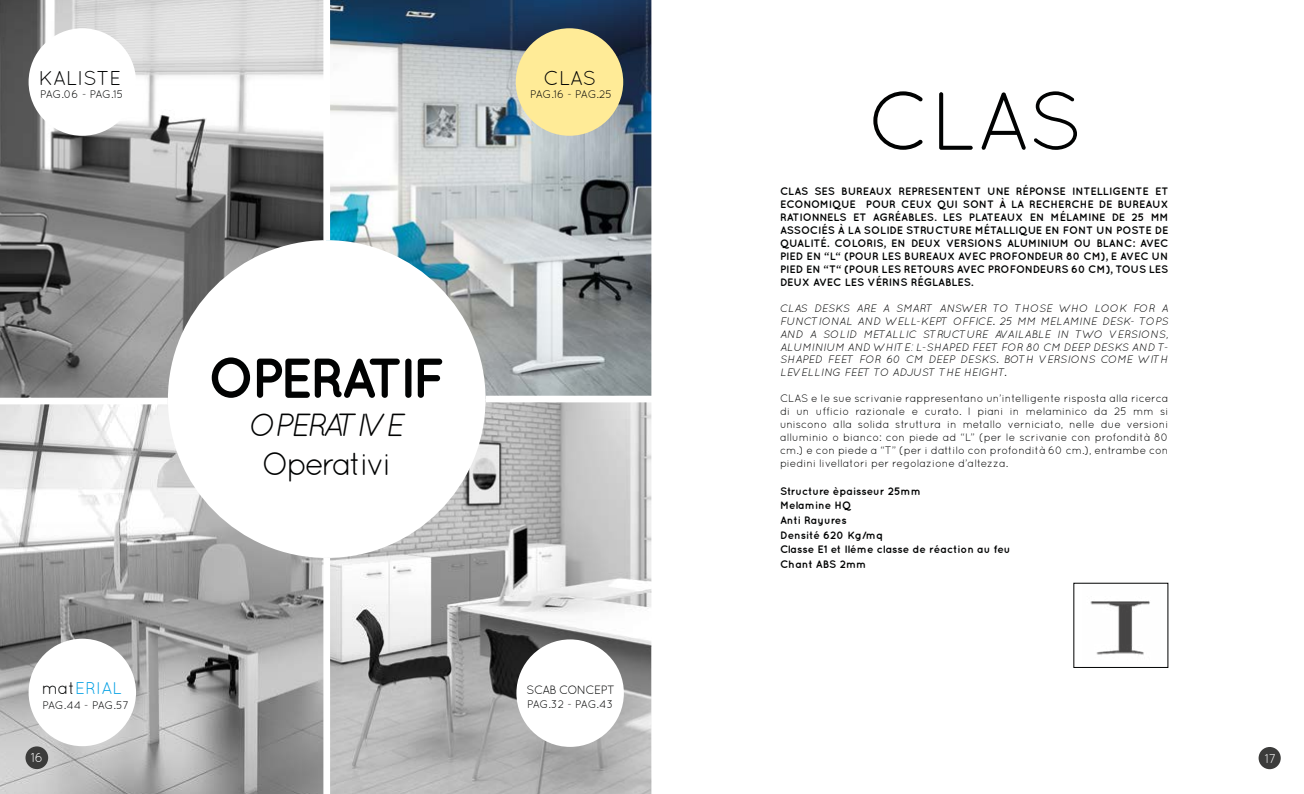
<style>
.page{position:relative;width:1304px;height:794px;background:#fff}
.page>*{position:absolute;margin:0;border:0;box-sizing:border-box;transform-origin:0 0}
.t1{font:82.2px "Quicksand";color:#010202}
.t2{font:700 56px "Quicksand";letter-spacing:-.075em;color:#010202}
.t3{font:italic 32px "Quicksand";letter-spacing:-.075em;color:#010202}
.t4{font:32px "Quicksand";letter-spacing:-.075em;color:#010202}
.t5{font:20px "Quicksand";color:#010202}
.t6{font:17px "Quicksand";color:#009fe3}
.t7{font:13px "Quicksand";color:#fff}
.t8{font:12.7px "Quicksand";color:#fff}
.t9{font:12px "Quicksand";letter-spacing:-.05em;color:#010202}
.t10{font:11px "Quicksand";letter-spacing:-.03em;color:#010202}
.t11{font:700 10.8px/12.9px "Quicksand";color:#010202;text-align:justify}
.t12{font:10.8px/12.9px "Quicksand";color:#010202;text-align:justify}
.t13{font:italic 10.8px/12.9px "Quicksand";color:#010202;text-align:justify}
.s1{color:#010202}
</style>
<div class="page">
<img style="left:0;top:0;width:323px;height:398px">
<img style="left:330px;top:402px;width:322px;height:392px">
<img style="left:330px;top:0;width:322px;height:396px">
<img style="left:0;top:404px;width:323px;height:390px">
<div style="left:25px;top:746px;width:23px;height:23px;background:#3c3c3b;border-radius:50%"></div>
<div style="left:516px;top:28px;width:107px;height:108px;background:#ffeb97;border-radius:50%"></div>
<div style="left:29px;top:28px;width:107px;height:108px;background:#fff;border-radius:50%"></div>
<div style="left:29px;top:638px;width:107px;height:108px;background:#fff;border-radius:50%"></div>
<div style="left:516px;top:639px;width:108px;height:108px;background:#fff;border-radius:50%"></div>
<div style="left:168px;top:240px;width:318px;height:318px;background:#fff;border-radius:50%"></div>
<div style="left:1259px;top:747px;width:22px;height:22px;background:#3c3c3b;border-radius:50%"></div>
<img style="left:1082px;top:582px;width:79px;height:86px">
<h3 class="t5" style="left:39px;top:67px;width:84px">KALISTE</h3>
<h3 class="t5" style="left:544px;top:66px;width:54px">CLAS</h3>
<p class="t10" style="left:40px;top:87px;width:85px">PAG.06 - PAG.15</p>
<p class="t10" style="left:530px;top:88px;width:84px">PAG.16 - PAG.25</p>
<h2 class="t2" style="left:208px;top:344px;width:240px">OPERATIF</h2>
<h3 class="t3" style="left:249px;top:407px;width:156px">OPERATIVE</h3>
<h3 class="t4" style="left:262px;top:445px;width:132px">Operativi</h3>
<h1 class="t1" style="left:867px;top:74px;width:217px">CLAS</h1>
<p class="t11" style="left:780px;top:185px;width:390px">CLAS SES BUREAUX REPRESENTENT UNE RÉPONSE INTELLIGENTE ET ECONOMIQUE POUR CEUX QUI SONT À LA RECHERCHE DE BUREAUX RATIONNELS ET AGRÉABLES. LES PLATEAUX EN MÉLAMINE DE 25 MM ASSOCIÉS À LA SOLIDE STRUCTURE MÉTALLIQUE EN FONT UN POSTE DE QUALITÉ. COLORIS, EN DEUX VERSIONS ALUMINIUM OU BLANC: AVEC PIED EN “L“ (POUR LES BUREAUX AVEC PROFONDEUR 80 CM), E AVEC UN PIED EN “T“ (POUR LES RETOURS AVEC PROFONDEURS 60 CM), TOUS LES DEUX AVEC LES VÉRINS RÉGLABLES.</p>
<p class="t13" style="left:780px;top:301px;width:390px">CLAS DESKS ARE A SMART ANSWER TO THOSE WHO LOOK FOR A FUNCTIONAL AND WELL-KEPT OFFICE. 25 MM MELAMINE DESK- TOPS AND A SOLID METALLIC STRUCTURE AVAILABLE IN TWO VERSIONS, ALUMINIUM AND WHITE: L-SHAPED FEET FOR 80 CM DEEP DESKS AND T-SHAPED FEET FOR 60 CM DEEP DESKS. BOTH VERSIONS COME WITH LEVELLING FEET TO ADJUST THE HEIGHT.</p>
<p class="t12" style="left:780px;top:392px;width:390px">CLAS e le sue scrivanie rappresentano un’intelligente risposta alla ricerca di un ufficio razionale e curato. I piani in melaminico da 25 mm si uniscono alla solida struttura in metallo verniciato, nelle due versioni alluminio o bianco: con piede ad “L” (per le scrivanie con profondità 80 cm.) e con piede a “T” (per i dattilo con profondità 60 cm.), entrambe con piedini livellatori per regolazione d’altezza.</p>
<p class="t11" style="left:780px;top:483px;width:232px;line-height:14.7px;text-align:left">Structure èpaisseur 25mm<br>Melamine HQ<br>Anti Rayures<br>Densité 620 Kg/mq<br>Classe E1 et Iléme classe de réaction au feu<br>Chant ABS 2mm</p>
<h3 class="t6" style="left:42px;top:678px;width:82px"><span class="s1">mat</span>ERIAL</h3>
<p class="t10" style="left:42px;top:698px;width:88px">PAG.44 - PAG.57</p>
<p class="t9" style="left:527px;top:682px;width:90px">SCAB CONCEPT</p>
<p class="t10" style="left:527px;top:697px;width:88px">PAG.32 - PAG.43</p>
<p class="t7" style="left:31px;top:750px;width:14px">16</p>
<p class="t8" style="left:1265px;top:751px;width:13px">17</p>
</div>
